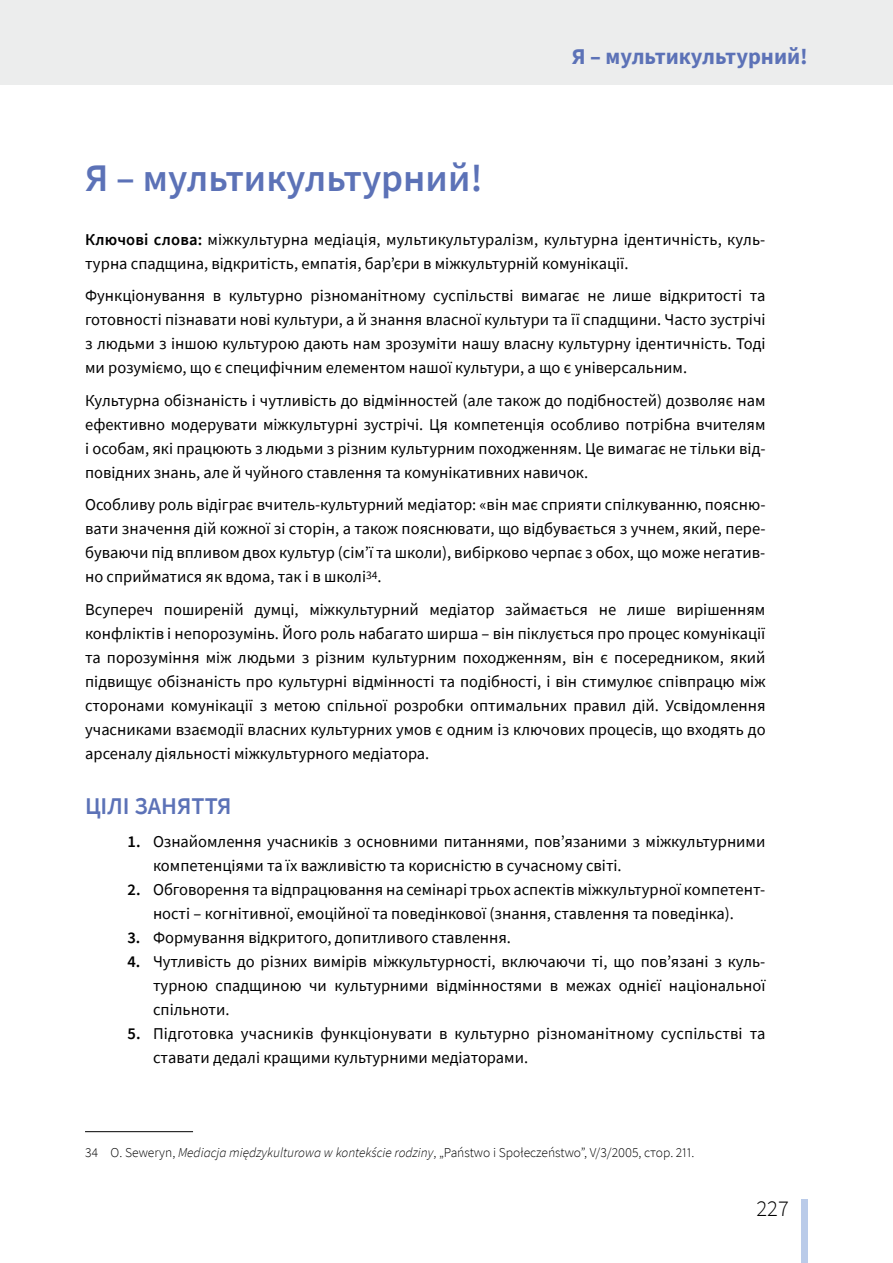
<style>
.page{position:relative;width:893px;height:1263px;background:#fff}
.page>*{position:absolute;margin:0;border:0;box-sizing:border-box;transform-origin:0 0}
.t1{font:600 39px "Source Sans Pro";color:#5c72b7}
.t2{font:600 24px "Source Sans Pro";color:#5c72b7}
.t3{font:700 22.5px "Source Sans Pro";color:#5c72b7}
.t4{font:300 22.5px "Source Sans Pro";color:#000}
.t5{font:16.5px/24px "Source Sans Pro";color:#000;text-align:justify}
.t6{font:300 13.5px "Source Sans Pro";color:#000}
.s1{font-weight:600}
.s2{font-style:italic}
</style>
<div class="page">
<div style="left:0;top:0;width:893px;height:85px;background:#eceded"></div>
<div style="left:801px;top:1199px;width:7px;height:64px;background:#bacbe9"></div>
<hr style="left:85px;top:1131px;width:108px;height:1px;background:#000">
<h3 class="t3" style="left:572px;top:41px;width:238px">Я – мультикультурний!</h3>
<h1 class="t1" style="left:85px;top:152px;width:399px">Я – мультикультурний!</h1>
<p class="t5" style="left:85px;top:227px;width:682px"><span class="s1">Ключові слова:</span> міжкультурна медіація, мультикультуралізм, культурна ідентичність, куль&shy;турна спадщина, відкритість, емпатія, бар’єри в міжкультурній комунікації.</p>
<p class="t5" style="left:85px;top:284px;width:682px">Функціонування в культурно різноманітному суспільстві вимагає не лише відкритості та готовності пізнавати нові культури, а й знання власної культури та її спадщини. Часто зустрічі з людьми з іншою культурою дають нам зрозуміти нашу власну культурну ідентичність. Тоді ми розуміємо, що є специфічним елементом нашої культури, а що є універсальним.</p>
<p class="t5" style="left:85px;top:388px;width:682px">Культурна обізнаність і чутливість до відмінностей (але також до подібностей) дозволяє нам ефективно модерувати міжкультурні зустрічі. Ця компетенція особливо потрібна вчителям і особам, які працюють з людьми з різним культурним походженням. Це вимагає не тільки від&shy;повідних знань, але й чуйного ставлення та комунікативних навичок.</p>
<p class="t5" style="left:85px;top:493px;width:682px">Особливу роль відіграє вчитель-культурний медіатор: «він має сприяти спілкуванню, поясню&shy;вати значення дій кожної зі сторін, а також пояснювати, що відбувається з учнем, який, пере&shy;буваючи під впливом двох культур (сім’ї та школи), вибірково черпає з обох, що може негатив&shy;но сприйматися як вдома, так і в школі<sup>34</sup>.</p>
<p class="t5" style="left:85px;top:597px;width:682px">Всупереч поширеній думці, міжкультурний медіатор займається не лише вирішенням конфліктів і непорозумінь. Його роль набагато ширша – він піклується про процес комунікації та порозуміння між людьми з різним культурним походженням, він є посередником, який підвищує обізнаність про культурні відмінності та подібності, і він стимулює співпрацю між сторонами комунікації з метою спільної розробки оптимальних правил дій. Усвідомлення учасниками взаємодії власних культурних умов є одним із ключових процесів, що входять до арсеналу діяльності міжкультурного медіатора.</p>
<h2 class="t2" style="left:85px;top:790px;width:148px">ЦІЛІ ЗАНЯТТЯ</h2>
<p class="t5" style="left:153px;top:829px;width:614px;text-indent:-25px"><span class="s1">1.</span> Ознайомлення учасників з основними питаннями, пов’язаними з міжкультурними компетенціями та їх важливістю та корисністю в сучасному світі.</p>
<p class="t5" style="left:128px;top:877px;width:638px;text-align:center"><span class="s1">2.</span> Обговорення та відпрацювання на семінарі трьох аспектів міжкультурної компетент&shy;ності – когнітивної, емоційної та поведінкової (знання, ставлення та поведінка).</p>
<p class="t5" style="left:128px;top:925px;width:385px"><span class="s1">3.</span> Формування відкритого, допитливого ставлення.</p>
<p class="t5" style="left:153px;top:949px;width:614px;text-indent:-26px"><span class="s1">4.</span> Чутливість до різних вимірів міжкультурності, включаючи ті, що пов’язані з куль&shy;турною спадщиною чи культурними відмінностями в межах однієї національної спільноти.</p>
<p class="t5" style="left:153px;top:1021px;width:614px;text-indent:-25px"><span class="s1">5.</span> Підготовка учасників функціонувати в культурно різноманітному суспільстві та ставати дедалі кращими культурними медіаторами.</p>
<p class="t6" style="left:85px;top:1144px;width:611px">34 O. Seweryn, <span class="s2">Mediacja międzykulturowa w kontekście rodziny</span>, „Państwo i Społeczeństwo”, V/3/2005, стор. 211.</p>
<h3 class="t4" style="left:756px;top:1195px;width:34px">227</h3>
</div>
